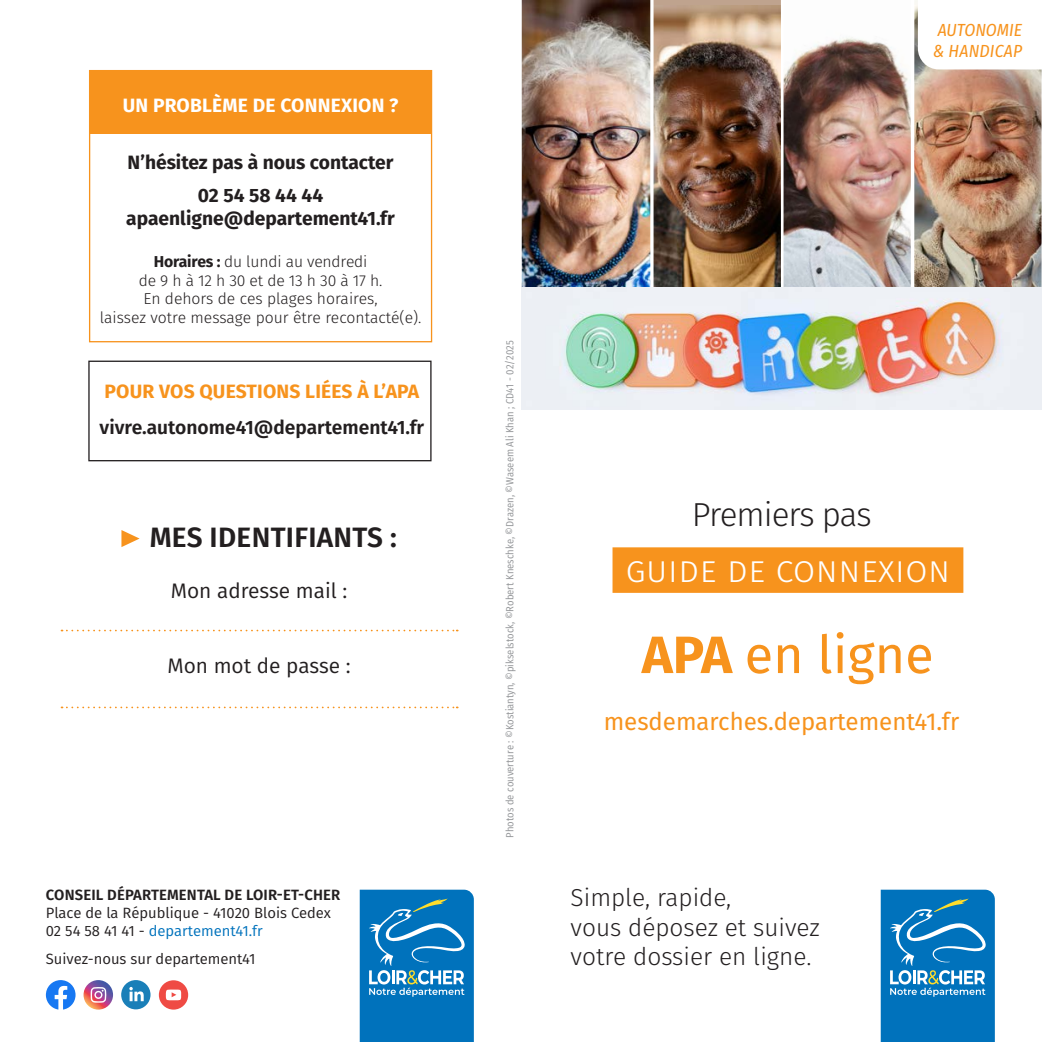
<style>
.page{position:relative;width:1042px;height:1042px;background:#fff}
.page>*{position:absolute;margin:0;border:0;box-sizing:border-box;transform-origin:0 0}
.t1{font:52.5px "Fira Sans";color:#f7931d}
.t2{font:300 36.75px "Fira Sans";color:#fff}
.t3{font:300 33.25px "Fira Sans";letter-spacing:-.04em;color:#231f20}
.t4{font:600 28px "Fira Sans";letter-spacing:.01em;color:#231f20}
.t5{font:300 24.5px/29.4px "Fira Sans";color:#231f20}
.t6{font:24.5px "Fira Sans";color:#f7931d}
.t7{font:21px "Fira Sans";color:#231f20}
.t8{font:700 19.25px/33.1px "Fira Sans";color:#231f20;text-align:center}
.t9{font:600 19.25px "Fira Sans";color:#231f20}
.t10{font:700 19.25px "Fira Sans";letter-spacing:.01em;color:#f7931d}
.t11{font:700 19.25px "Fira Sans";letter-spacing:.01em;color:#fff}
.t12{font:italic 17.5px/21px "Fira Sans Condensed";color:#f7931d}
.t13{font:300 15.75px/18.9px "Fira Sans";letter-spacing:-.01em;color:#231f20;text-align:center}
.t14{font:14.88px/17.8px "Fira Sans";color:#231f20}
.t15{font:600 14.88px "Fira Sans";letter-spacing:.01em;color:#231f20}
.t16{font:10.5px "Fira Sans Condensed";color:#939598}
.s1{font-weight:700}
.s2{color:#0072bc}
</style>
<div class="page">
<div style="left:90px;top:70px;width:341px;height:63px;background:#f7931d"></div>
<div style="left:89px;top:70px;width:343px;height:272px;border:1px solid #f7931d"></div>
<div style="left:612px;top:547px;width:351px;height:46px;background:#f7931d"></div>
<svg style="left:360px;top:889px;width:114px;height:153px"></svg>
<svg style="left:881px;top:889px;width:114px;height:153px"></svg>
<svg style="left:121px;top:530px;width:19px;height:17px"></svg>
<svg style="left:62px;top:630px;width:396px;height:1px"></svg>
<svg style="left:62px;top:706px;width:396px;height:2px"></svg>
<svg style="left:84px;top:980px;width:29px;height:29px"></svg>
<svg style="left:91px;top:987px;width:15px;height:16px"></svg>
<div style="left:121px;top:980px;width:29px;height:29px;background:#1a7fb8;border-radius:50%"></div>
<svg style="left:129px;top:987px;width:15px;height:14px"></svg>
<div style="left:159px;top:980px;width:29px;height:29px;background:#ef4b44;border-radius:50%"></div>
<svg style="left:166px;top:989px;width:15px;height:11px"></svg>
<svg style="left:45px;top:980px;width:31px;height:29px"></svg>
<img style="left:521px;top:0;width:521px;height:288px">
<img style="left:521px;top:288px;width:521px;height:122px">
<div style="left:88px;top:361px;width:343px;height:100px;border:1px solid #231f20"></div>
<p class="t11" style="left:123px;top:89px;width:277px">UN PROBLÈME DE CONNEXION ?</p>
<p class="t8" style="left:128px;top:144px;width:267px">N’hésitez pas à nous contacter<br>02 54 58 44 44</p>
<p class="t8" style="left:126px;top:200px;width:270px">apaenligne@departement41.fr</p>
<p class="t13" style="left:100px;top:252px;width:323px"><span class="s1">Horaires :</span> du lundi au vendredi<br>de 9 h à 12 h 30 et de 13 h 30 à 17 h.<br>En dehors de ces plages horaires,<br>laissez votre message pour être recontacté(e).</p>
<p class="t10" style="left:105px;top:375px;width:316px">POUR VOS QUESTIONS LIÉES À L’APA</p>
<p class="t9" style="left:100px;top:411px;width:326px">vivre.autonome41@departement41.fr</p>
<h3 class="t4" style="left:150px;top:514px;width:249px">MES IDENTIFIANTS :</h3>
<h3 class="t7" style="left:171px;top:574px;width:178px">Mon adresse mail :</h3>
<h3 class="t7" style="left:167px;top:650px;width:185px">Mon mot de passe :</h3>
<p class="t15" style="left:46px;top:882px;width:296px">CONSEIL DÉPARTEMENTAL DE LOIR-ET-CHER</p>
<p class="t14" style="left:46px;top:903px;width:287px">Place de la République - 41020 Blois Cedex<br>02 54 58 41 41 - <span class="s2">departement41.fr</span></p>
<p class="t14" style="left:46px;top:949px;width:211px">Suivez-nous sur departement41</p>
<p class="t12" style="left:933px;top:19px;width:91px">AUTONOMIE &amp; HANDICAP</p>
<p class="t16" style="left:502px;top:837px;width:498px;rotate:-90deg">Photos de couverture : ©Kostiantyn, ©pikselstock, ©Robert Kneschke, ©Drazen, ©Waseem Ali Khan ; CD41 - 02/2025</p>
<h3 class="t3" style="left:692px;top:490px;width:181px">Premiers pas</h3>
<h2 class="t2" style="left:625px;top:543px;width:326px">guide de connexion</h2>
<h1 class="t1" style="left:642px;top:615px;width:293px"><span class="s1">APA</span> en ligne</h1>
<h3 class="t6" style="left:604px;top:703px;width:357px">mesdemarches.departement41.fr</h3>
<h3 class="t5" style="left:570px;top:883px;width:251px">Simple, rapide,<br>vous déposez et suivez votre dossier en ligne.</h3>
</div>
